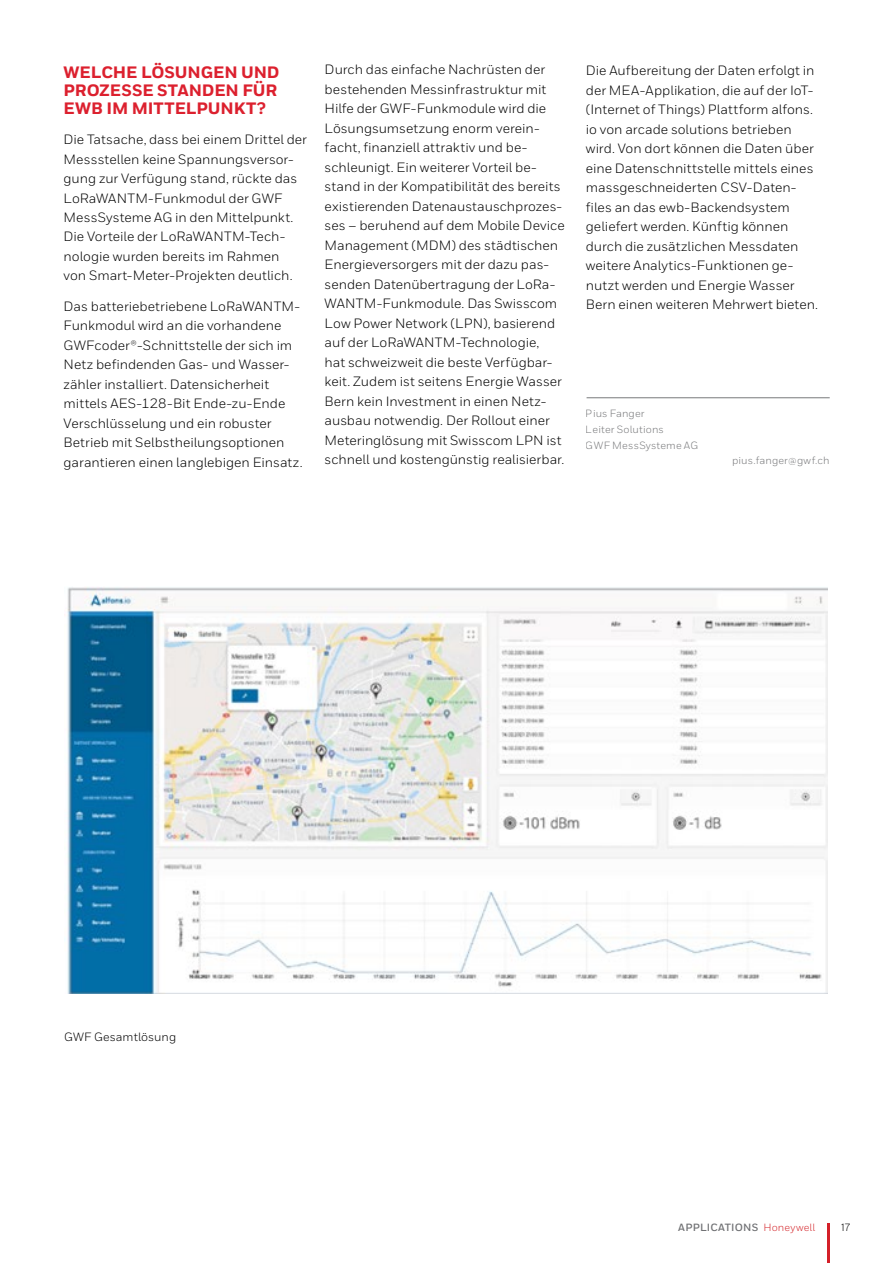
<style>
.page{position:relative;width:893px;height:1263px;background:#fff}
.page>*{position:absolute;margin:0;border:0;box-sizing:border-box;transform-origin:0 0}
.t1{font:800 16.5px/18px "Honeywell Sans";letter-spacing:-.005em;color:#dc202e}
.t2{font:13.5px/19.5px "Honeywell Sans";color:#000}
.t3{font:12px "Honeywell Sans";letter-spacing:.005em;color:#000}
.t4{font:10.5px/15.6px "Honeywell Sans";letter-spacing:.01em;color:#78797b}
.t5{font:700 10.5px "Honeywell Sans";letter-spacing:.015em;color:#707174}
.t6{font:10.5px "Honeywell Sans";color:#000}
.s1{font-weight:400;color:#d52a2f}
</style>
<div class="page">
<hr style="left:827px;top:1223px;width:3px;height:40px;background:#d42029">
<img style="left:67px;top:587px;width:761px;height:406px">
<hr style="left:587px;top:397px;width:243px;height:1px;background:#78797b">
<p class="t1" style="left:64px;top:64px;width:218px">WELCHE LÖSUNGEN UND<br>PROZESSE STANDEN FÜR<br>EWB IM MITTELPUNKT?</p>
<p class="t2" style="left:64px;top:130px;width:245px">Die Tatsache, dass bei einem Drittel der Messstellen keine Spannungsversor&shy;gung zur Verfügung stand, rückte das LoRaWANTM-Funkmodul der GWF MessSysteme AG in den Mittelpunkt.<br>Die Vorteile der LoRaWANTM-Tech&shy;nologie wurden bereits im Rahmen<br>von Smart-Meter-Projekten deutlich.</p>
<p class="t2" style="left:64px;top:296px;width:240px">Das batteriebetriebene LoRaWANTM-Funkmodul wird an die vorhandene GWFcoder®-Schnittstelle der sich im Netz befindenden Gas- und Wasser&shy;zähler installiert. Datensicherheit mittels AES-128-Bit Ende-zu-Ende Verschlüsselung und ein robuster Betrieb mit Selbstheilungsoptionen garantieren einen langlebigen Einsatz.</p>
<p class="t2" style="left:325px;top:60px;width:242px">Durch das einfache Nachrüsten der bestehenden Messinfrastruktur mit Hilfe der GWF-Funkmodule wird die Lösungsumsetzung enorm verein&shy;facht, finanziell attraktiv und be&shy;schleunigt. Ein weiterer Vorteil be&shy;stand in der Kompatibilität des bereits existierenden Datenaustauschprozes&shy;ses – beruhend auf dem Mobile Device Management (MDM) des städtischen Energieversorgers mit der dazu pas&shy;senden Datenübertragung der LoRa-WANTM-Funkmodule. Das Swisscom Low Power Network (LPN), basierend auf der LoRaWANTM-Technologie,<br>hat schweizweit die beste Verfügbar&shy;keit. Zudem ist seitens Energie Wasser Bern kein Investment in einen Netz&shy;ausbau notwendig. Der Rollout einer Meteringlösung mit Swisscom LPN ist schnell und kostengünstig realisierbar.</p>
<p class="t2" style="left:586px;top:61px;width:234px">Die Aufbereitung der Daten erfolgt in der MEA-Applikation, die auf der IoT-(Internet of Things) Plattform alfons. io von arcade solutions betrieben wird. Von dort können die Daten über eine Datenschnittstelle mittels eines massgeschneiderten CSV-Daten&shy;files an das ewb-Backendsystem geliefert werden. Künftig können durch die zusätzlichen Messdaten weitere Analytics-Funktionen ge&shy;nutzt werden und Energie Wasser Bern einen weiteren Mehrwert bieten.</p>
<p class="t4" style="left:586px;top:406px;width:114px">Pius Fanger<br>Leiter Solutions<br>GWF MessSysteme AG</p>
<p class="t4" style="left:732px;top:453px;width:99px">pius.fanger@gwf.ch</p>
<p class="t3" style="left:64px;top:1029px;width:114px">GWF Gesamtlösung</p>
<p class="t5" style="left:678px;top:1221px;width:138px">APPLICATIONS <span class="s1">Honeywell</span></p>
<p class="t6" style="left:841px;top:1221px;width:10px">17</p>
</div>
